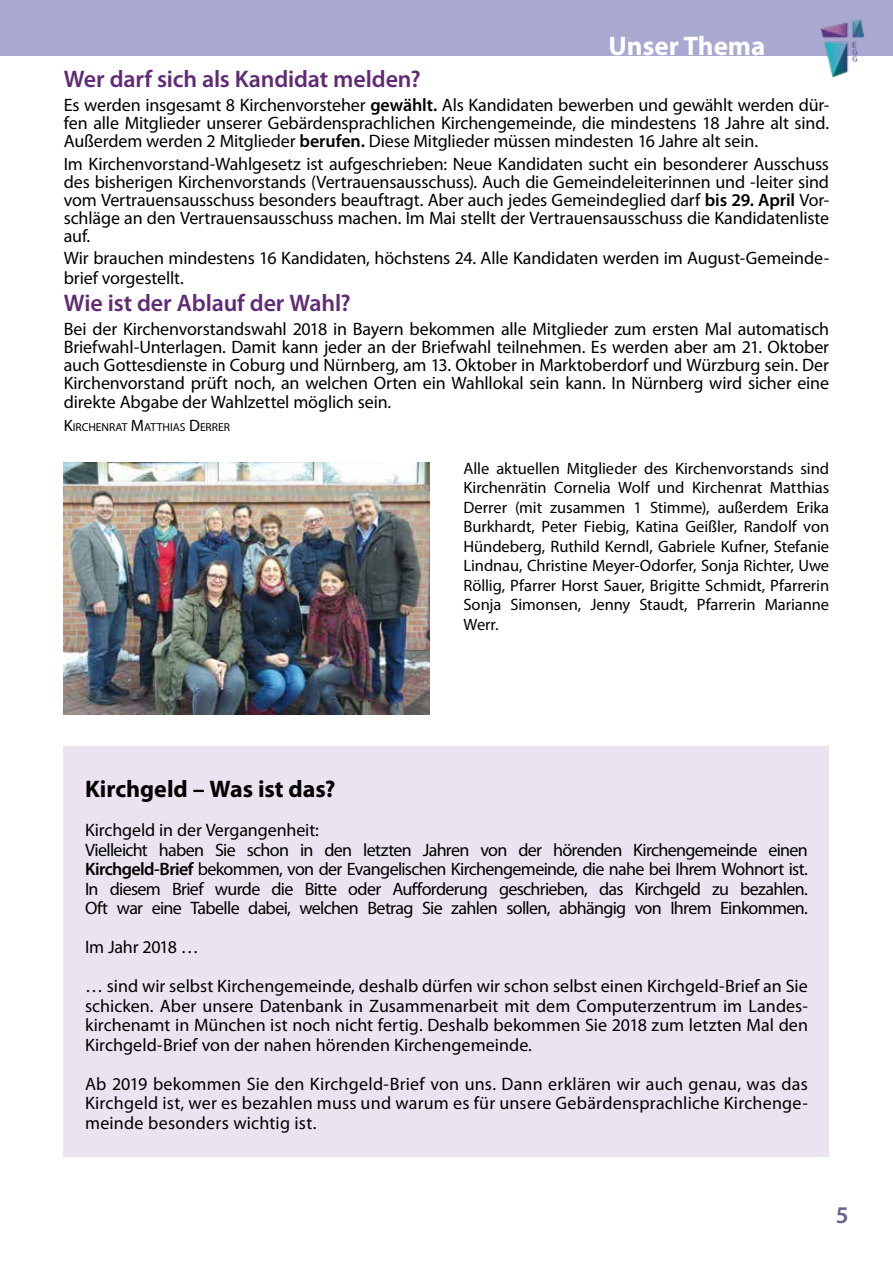
<style>
.page{position:relative;width:893px;height:1263px;background:#fff}
.page>*{position:absolute;margin:0;border:0;box-sizing:border-box;transform-origin:0 0}
.t1{font:700 27px "Myriad Pro";color:#fff}
.t2{font:600 24px "Myriad Pro";letter-spacing:-.005em;color:#5e2b74}
.t3{font:700 24px "Myriad Pro";letter-spacing:-.005em;color:#000}
.t4{font:600 24px "Myriad Pro";color:#6c608c}
.t5{font:18px/18px "Myriad Pro";letter-spacing:-.01em;color:#000;text-align:justify}
.t6{font:18px/19.5px "Myriad Pro";letter-spacing:-.035em;color:#000}
.t7{font:16.5px/19.5px "Myriad Pro";color:#000;text-align:justify}
.t8{font:11.55px "Myriad Pro";letter-spacing:-.005em;color:#000}
.s1{font-weight:600}
.s2{font-size:16.5px}
</style>
<div class="page">
<div style="left:0;top:0;width:893px;height:55px;background:#a9a8d0"></div>
<img style="left:822px;top:19px;width:54px;height:58px">
<div style="left:64px;top:746px;width:765px;height:411px;background:#ebe4f0"></div>
<img style="left:64px;top:462px;width:365px;height:252px">
<h1 class="t1" style="left:608px;top:29px;width:158px">Unser Thema</h1>
<h2 class="t2" style="left:64px;top:64px;width:358px">Wer darf sich als Kandidat melden?</h2>
<p class="t5" style="left:64px;top:96px;width:767px">Es werden insgesamt 8 Kirchenvorsteher <span class="s1">gewählt.</span> Als Kandidaten bewerben und gewählt werden dür&shy;fen alle Mitglieder unserer Gebärdensprachlichen Kirchengemeinde, die mindestens 18 Jahre alt sind.<br>Außerdem werden 2 Mitglieder <span class="s1">berufen.</span> Diese Mitglieder müssen mindesten 16 Jahre alt sein.</p>
<p class="t5" style="left:64px;top:154px;width:767px">Im Kirchenvorstand-Wahlgesetz ist aufgeschrieben: Neue Kandidaten sucht ein besonderer Ausschuss des bisherigen Kirchenvorstands (Vertrauensausschuss). Auch die Gemeindeleiterinnen und -leiter sind vom Vertrauensausschuss besonders beauftragt. Aber auch jedes Gemeindeglied darf <span class="s1">bis 29. April</span> Vor&shy;schläge an den Vertrauensausschuss machen. Im Mai stellt der Vertrauensausschuss die Kandidatenliste auf.</p>
<p class="t5" style="left:64px;top:248px;width:767px;line-height:19.5px">Wir brauchen mindestens 16 Kandidaten, höchstens 24. Alle Kandidaten werden im August-Gemeinde&shy;brief vorgestellt.</p>
<h2 class="t2" style="left:64px;top:287px;width:289px">Wie ist der Ablauf der Wahl?</h2>
<p class="t5" style="left:64px;top:319px;width:767px">Bei der Kirchenvorstandswahl 2018 in Bayern bekommen alle Mitglieder zum ersten Mal automatisch Briefwahl-Unterlagen. Damit kann jeder an der Briefwahl teilnehmen. Es werden aber am 21. Oktober auch Gottesdienste in Coburg und Nürnberg, am 13. Oktober in Marktoberdorf und Würzburg sein. Der Kirchenvorstand prüft noch, an welchen Orten ein Wahllokal sein kann. In Nürnberg wird sicher eine direkte Abgabe der Wahlzettel möglich sein.</p>
<p class="t8" style="left:64px;top:420px;width:168px"><span class="s2">K</span>IRCHENRAT <span class="s2">M</span>ATTHIAS <span class="s2">D</span> ERRER</p>
<p class="t7" style="left:463px;top:458px;width:367px">Alle aktuellen Mitglieder des Kirchenvorstands sind Kirchenrätin Cornelia Wolf und Kirchenrat Matthias Derrer (mit zusammen 1 Stimme), außerdem Erika Burkhardt, Peter Fiebig, Katina Geißler, Randolf von Hündeberg, Ruthild Kerndl, Gabriele Kufner, Stefanie Lindnau, Christine Meyer-Odorfer, Sonja Richter, Uwe Röllig, Pfarrer Horst Sauer, Brigitte Schmidt, Pfarrerin Sonja Simonsen, Jenny Staudt, Pfarrerin Marianne Werr.</p>
<h2 class="t3" style="left:85px;top:773px;width:252px">Kirchgeld – Was ist das?</h2>
<p class="t6" style="left:85px;top:820px;width:724px">Kirchgeld in der Vergangenheit:<br>Vielleicht haben Sie schon in den letzten Jahren von der hörenden Kirchengemeinde einen <span class="s1">Kirchgeld-Brief</span> bekommen, von der Evangelischen Kirchengemeinde, die nahe bei Ihrem Wohnort ist.<br>In diesem Brief wurde die Bitte oder Aufforderung geschrieben, das Kirchgeld zu bezahlen.<br>Oft war eine Tabelle dabei, welchen Betrag Sie zahlen sollen, abhängig von Ihrem Einkommen.</p>
<p class="t5" style="left:85px;top:927px;width:724px;line-height:39px">Im Jahr 2018 …<br>… sind wir selbst Kirchengemeinde, deshalb dürfen wir schon selbst einen Kirchgeld-Brief an Sie</p>
<p class="t5" style="left:85px;top:996px;width:724px;line-height:19.5px">schicken. Aber unsere Datenbank in Zusammenarbeit mit dem Computerzentrum im Landes&shy;kirchenamt in München ist noch nicht fertig. Deshalb bekommen Sie 2018 zum letzten Mal den Kirchgeld-Brief von der nahen hörenden Kirchengemeinde.</p>
<p class="t5" style="left:85px;top:1074px;width:724px;line-height:19.5px">Ab 2019 bekommen Sie den Kirchgeld-Brief von uns. Dann erklären wir auch genau, was das Kirchgeld ist, wer es bezahlen muss und warum es für unsere Gebärdensprachliche Kirchenge&shy;meinde besonders wichtig ist.</p>
<h2 class="t4" style="left:836px;top:1199px;width:14px">5</h2>
</div>
